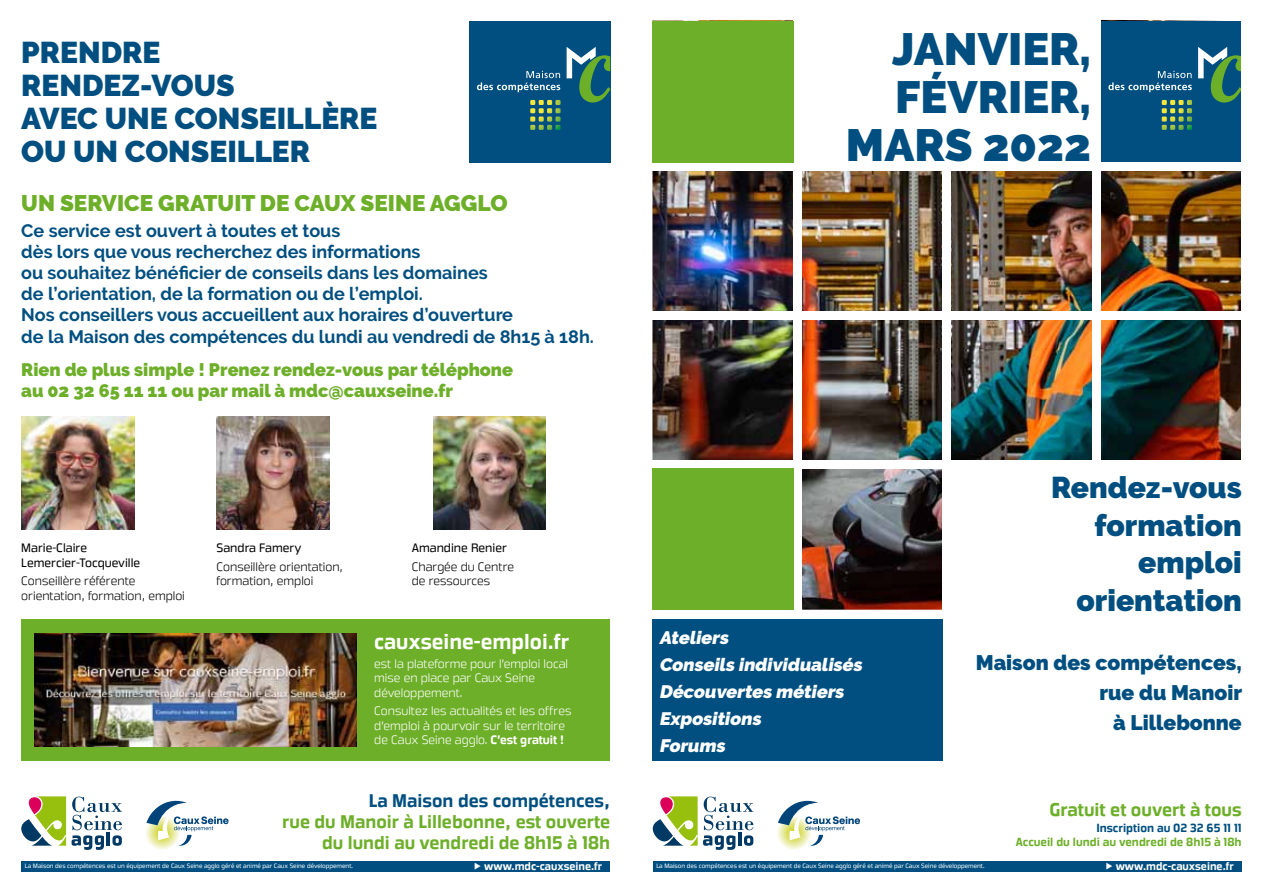
<style>
.page{position:relative;width:1263px;height:893px;background:#fff}
.page>*{position:absolute;margin:0;border:0;box-sizing:border-box;transform-origin:0 0}
.t1{font:900 45px/48px "Raleway";color:#004f80;text-align:right}
.t2{font:900 30px/37.5px "Raleway";color:#004f80;text-align:right}
.t3{font:900 22.5px "Raleway";color:#6daf29}
.t4{font:900 21px/30px "Raleway";color:#004f80;text-align:right}
.t5{font:700 21px "Great Escape Rg";color:#fff}
.t6{font:700 18.15px "Great Escape Rg";color:#6daf29}
.t7{font:700 18px/21.3px "Raleway";color:#004f80}
.t8{font:900 18px/21px "Raleway";color:#6daf29}
.t9{font:italic 900 18px/27px "Raleway";letter-spacing:-.21em;color:#fff}
.t10{font:700 18px/21px "Great Escape Rg";color:#6daf29;text-align:right}
.t11{font:700 18px "Great Escape Rg";color:#004f80}
.t12{font:12px/14.4px "Great Escape Lt";color:#fff}
.t13{font:12px/14.4px "Great Escape Lt";color:#000}
.t14{font:12px/14.4px "Great Escape Bk";color:#000}
.t15{font:700 11.55px "Great Escape Rg";color:#6daf29}
.t16{font:700 11.55px "Great Escape Rg";color:#004f80}
.t17{font:700 10.8px "Great Escape Rg";color:#fff}
.t18{font:6.15px "Great Escape Bk";color:#fff}
.s1{font-family:"Great Escape Rg";font-weight:700}
</style>
<div class="page">
<div style="left:21px;top:620px;width:589px;height:141px;background:#6daf29"></div>
<img style="left:652px;top:20px;width:589px;height:590px">
<svg style="left:777px;top:801px;width:84px;height:49px"></svg>
<svg style="left:652px;top:796px;width:102px;height:54px"></svg>
<div style="left:653px;top:861px;width:589px;height:10px;background:#004f80"></div>
<div style="left:794px;top:17px;width:306px;height:148px;background:#fff"></div>
<div style="left:1100px;top:21px;width:142px;height:141px;background:#004f80"></div>
<svg style="left:1162px;top:100px;width:30px;height:30px"></svg>
<svg style="left:1108px;top:71px;width:84px;height:21px"></svg>
<svg style="left:1198px;top:47px;width:44px;height:56px"></svg>
<div style="left:642px;top:162px;width:609px;height:8px;background:#fff"></div>
<div style="left:642px;top:311px;width:609px;height:8px;background:#fff"></div>
<div style="left:642px;top:460px;width:609px;height:9px;background:#fff"></div>
<div style="left:793px;top:11px;width:9px;height:602px;background:#fff"></div>
<div style="left:943px;top:11px;width:8px;height:604px;background:#fff"></div>
<div style="left:1092px;top:11px;width:9px;height:599px;background:#fff"></div>
<div style="left:653px;top:620px;width:290px;height:141px;background:#004f80"></div>
<div style="left:949px;top:466px;width:293px;height:186px;background:#fff"></div>
<div style="left:652px;top:21px;width:142px;height:141px;background:#6daf29"></div>
<svg style="left:146px;top:801px;width:83px;height:49px"></svg>
<svg style="left:21px;top:796px;width:101px;height:54px"></svg>
<div style="left:21px;top:861px;width:589px;height:10px;background:#004f80"></div>
<img style="left:21px;top:417px;width:113px;height:113px">
<img style="left:216px;top:417px;width:113px;height:113px">
<div style="left:469px;top:21px;width:141px;height:141px;background:#004f80"></div>
<svg style="left:530px;top:100px;width:31px;height:30px"></svg>
<svg style="left:477px;top:71px;width:83px;height:21px"></svg>
<svg style="left:567px;top:47px;width:43px;height:56px"></svg>
<div style="left:652px;top:469px;width:142px;height:141px;background:#6daf29"></div>
<img style="left:433px;top:417px;width:113px;height:113px">
<img style="left:35px;top:633px;width:321px;height:113px">
<h2 class="t2" style="left:21px;top:34px;width:39px">PREN</h2>
<h2 class="t2" style="left:101px;top:34px;width:41px">DRE</h2>
<h2 class="t2" style="left:21px;top:67px;width:21px">REN</h2>
<h2 class="t2" style="left:82px;top:67px;width:92px">DEZ-VOUS</h2>
<h2 class="t2" style="left:21px;top:100px;width:20px">AVE</h2>
<h2 class="t2" style="left:77px;top:100px;width:49px">C UNE</h2>
<h2 class="t2" style="left:174px;top:100px;width:40px">CONSEILL</h2>
<h2 class="t2" style="left:321px;top:100px;width:37px">èRE</h2>
<h2 class="t2" style="left:21px;top:133px;width:144px">OU UN CONSEILLER</h2>
<p class="t3" style="left:21px;top:190px;width:488px">un service gratuit de caux seine agglo</p>
<p class="t7" style="left:21px;top:220px;width:574px">Ce service est ouvert à toutes et tous<br>dès lors que vous recherchez des informations<br>ou souhaitez bénéficier de conseils dans les domaines<br>de l’orientation, de la formation ou de l’emploi.<br>Nos conseillers vous accueillent aux horaires d’ouverture<br>de la Maison des compétences du lundi au vendredi de 8h15 à 18h.</p>
<p class="t8" style="left:21px;top:359px;width:493px">Rien de plus simple ! Prenez rendez-vous par téléphone au 02 32 65 11 11 ou par mail à mdc@cauxseine.fr</p>
<p class="t14" style="left:21px;top:541px;width:120px">Marie-Claire<br>Lemercier-Tocqueville</p>
<p class="t13" style="left:21px;top:574px;width:165px">Conseillère référente orientation, formation, emploi</p>
<p class="t14" style="left:216px;top:541px;width:87px">Sandra Famery</p>
<p class="t13" style="left:216px;top:559px;width:128px">Conseillère orientation, formation, emploi</p>
<p class="t14" style="left:412px;top:541px;width:97px">Amandine Renier</p>
<p class="t13" style="left:412px;top:559px;width:104px">Chargée du Centre de ressources</p>
<p class="t5" style="left:374px;top:629px;width:197px">cauxseine-emploi.fr</p>
<p class="t12" style="left:374px;top:656px;width:195px">est la plateforme pour l’emploi local mise en place par Caux Seine développement.</p>
<p class="t12" style="left:374px;top:704px;width:199px">Consultez les actualités et les offres d’emploi à pourvoir sur le territoire de Caux Seine agglo. <span class="s1">C’est gratuit !</span></p>
<p class="t11" style="left:369px;top:789px;width:243px">La Maison des compétences,</p>
<p class="t10" style="left:282px;top:811px;width:329px">rue du Manoir à Lillebonne, est ouverte du lundi au vendredi de 8h15 à 18h</p>
<p class="t18" style="left:25px;top:863px;width:330px">La Maison des compétences est un équipement de Caux Seine agglo géré et animé par Caux Seine développement.</p>
<p class="t17" style="left:484px;top:860px;width:120px">www.mdc-cauxseine.fr</p>
<h1 class="t1" style="left:846px;top:26px;width:247px">janvier, février, mars 2022</h1>
<p class="t9" style="left:659px;top:624px;width:208px">Ateliers<br>Conseils individualisés<br>Découvertes métiers<br>Expositions<br>Forums</p>
<h2 class="t2" style="left:1051px;top:469px;width:192px">Rendez-vous formation emploi orientation</h2>
<p class="t4" style="left:976px;top:647px;width:268px">Maison des compétences, rue du Manoir<br>à Lillebonne</p>
<p class="t6" style="left:1049px;top:799px;width:194px">Gratuit et ouvert à tous</p>
<p class="t16" style="left:1096px;top:821px;width:147px">Inscription au 02 32 65 11 11</p>
<p class="t15" style="left:1016px;top:835px;width:227px">Accueil du lundi au vendredi de 8h15 à 18h</p>
<p class="t18" style="left:656px;top:863px;width:330px">La Maison des compétences est un équipement de Caux Seine agglo géré et animé par Caux Seine développement.</p>
<p class="t17" style="left:1116px;top:860px;width:120px">www.mdc-cauxseine.fr</p>
</div>
